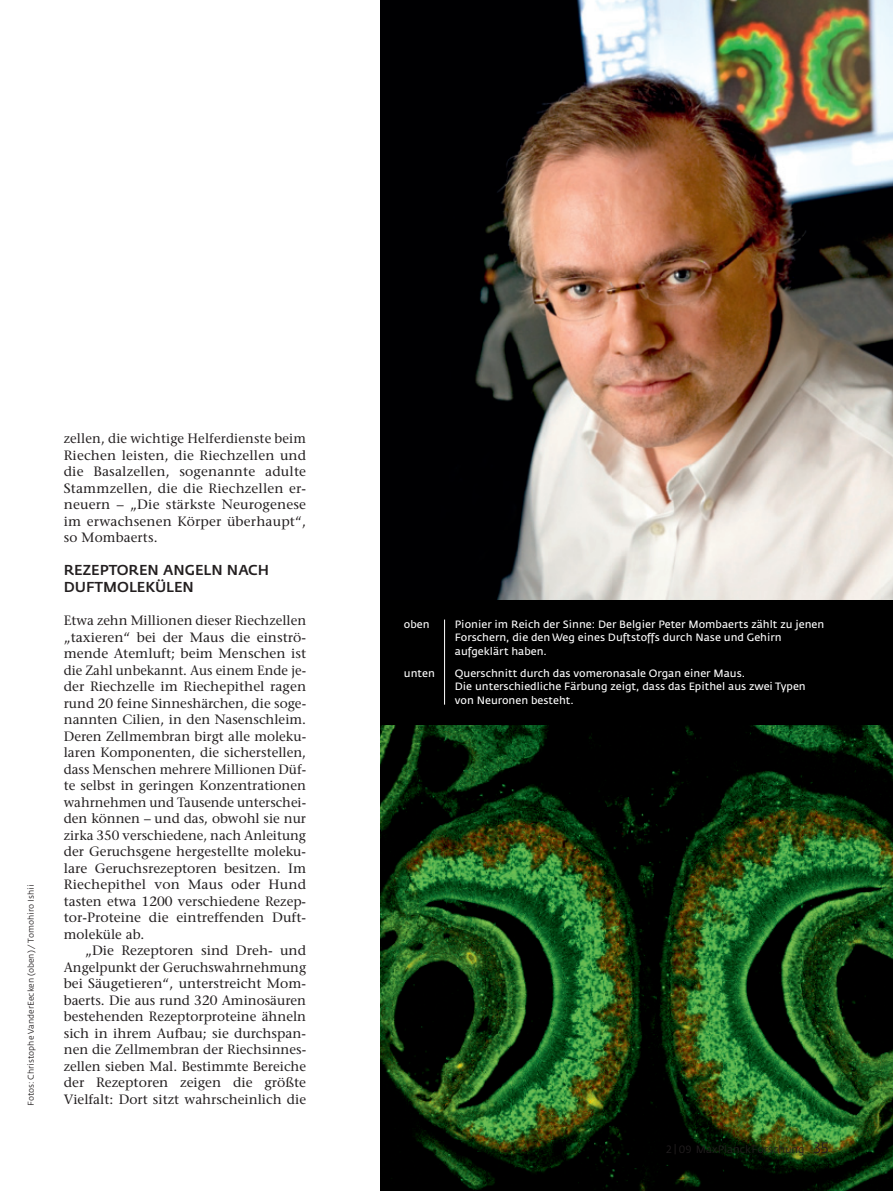
<style>
.page{position:relative;width:893px;height:1191px;background:#fff}
.page>*{position:absolute;margin:0;border:0;box-sizing:border-box;transform-origin:0 0}
.t1{font:500 14.25px/16.5px "Fedra Sans";color:#231f20}
.t2{font:13.5px/16.5px "Stone Serif";color:#231f20;text-align:justify}
.t3{font:10.5px/13.5px "Fedra Sans";color:#fff}
.t4{font:10.5px "Fedra Sans";color:#231f20}
.t5{font:8.25px "Fedra Sans";color:#231f20}
.s1{font-family:"Fedra Sans Book SC"}
.s2{font-family:"Fedra Sans Book SC";font-size:15px}
</style>
<div class="page">
<img style="left:381px;top:724px;width:512px;height:467px">
<img style="left:381px;top:0;width:512px;height:600px">
<div style="left:381px;top:600px;width:512px;height:124px;background:#000"></div>
<hr style="left:444px;top:619px;width:1px;height:85px;background:#fff">
<p class="t5" style="left:28px;top:1106px;width:223px;rotate:-90deg">Fotos: Christophe VanderEecken (oben) / Tomohiro Ishii</p>
<p class="t2" style="left:64px;top:432px;width:244px">zellen, die wichtige Helferdienste beim Riechen leisten, die Riechzellen und die Basalzellen, sogenannte adulte Stammzellen, die die Riechzellen er&shy;neuern – „Die stärkste Neurogenese im erwachsenen Körper überhaupt“, so Mombaerts.</p>
<p class="t1" style="left:64px;top:563px;width:207px">REZEPTOREN ANGELN NACH<br>DUFTMOLEKÜLEN</p>
<p class="t2" style="left:64px;top:613px;width:244px">Etwa zehn Millionen dieser Riechzellen</p>
<p class="t2" style="left:64px;top:630px;width:244px">„taxieren“ bei der Maus die einströ-</p>
<p class="t2" style="left:64px;top:646px;width:244px">mende Atemluft; beim Menschen ist</p>
<p class="t2" style="left:64px;top:663px;width:244px">die Zahl unbekannt. Aus einem Ende je-</p>
<p class="t2" style="left:64px;top:679px;width:244px">der Riechzelle im Riechepithel ragen</p>
<p class="t2" style="left:64px;top:696px;width:244px">rund 20 feine Sinneshärchen, die soge-</p>
<p class="t2" style="left:64px;top:712px;width:244px">nannten Cilien, in den Nasenschleim.</p>
<p class="t2" style="left:64px;top:729px;width:244px">Deren Zellmembran birgt alle moleku-</p>
<p class="t2" style="left:64px;top:745px;width:244px">laren Komponenten, die sicherstellen,</p>
<p class="t2" style="left:64px;top:762px;width:244px">dass Menschen mehrere Millionen Düf-</p>
<p class="t2" style="left:64px;top:778px;width:244px">te selbst in geringen Konzentrationen</p>
<p class="t2" style="left:64px;top:795px;width:244px">wahrnehmen und Tausende unterschei-</p>
<p class="t2" style="left:64px;top:811px;width:244px">den können – und das, obwohl sie nur</p>
<p class="t2" style="left:64px;top:828px;width:244px">zirka 350 verschiedene, nach Anleitung</p>
<p class="t2" style="left:64px;top:844px;width:244px">der Geruchsgene hergestellte mole ku-</p>
<p class="t2" style="left:64px;top:861px;width:244px">lare Geruchsrezeptoren besitzen. Im</p>
<p class="t2" style="left:64px;top:877px;width:244px">Riechepithel von Maus oder Hund</p>
<p class="t2" style="left:64px;top:894px;width:244px">tasten etwa 1200 verschiedene Rezep-</p>
<p class="t2" style="left:64px;top:910px;width:244px">tor-Proteine die eintreffenden Duft-</p>
<p class="t2" style="left:64px;top:927px;width:82px">moleküle ab.</p>
<p class="t2" style="left:85px;top:943px;width:223px">„Die Rezeptoren sind Dreh- und</p>
<p class="t2" style="left:64px;top:960px;width:244px">Angelpunkt der Geruchswahrnehmung</p>
<p class="t2" style="left:64px;top:976px;width:244px">bei Säugetieren“, unterstreicht Mom-</p>
<p class="t2" style="left:64px;top:993px;width:244px">baerts. Die aus rund 320 Aminosäuren</p>
<p class="t2" style="left:64px;top:1009px;width:244px">bestehenden Rezeptorproteine ähneln</p>
<p class="t2" style="left:64px;top:1026px;width:244px">sich in ihrem Aufbau; sie durchspan-</p>
<p class="t2" style="left:64px;top:1042px;width:244px">nen die Zellmembran der Riechsinnes-</p>
<p class="t2" style="left:64px;top:1059px;width:244px">zellen sieben Mal. Bestimmte Bereiche</p>
<p class="t2" style="left:64px;top:1075px;width:244px">der Rezeptoren zeigen die größte</p>
<p class="t2" style="left:64px;top:1092px;width:244px">Vielfalt: Dort sitzt wahrscheinlich die</p>
<p class="t3" style="left:404px;top:618px;width:27px">oben</p>
<p class="t3" style="left:455px;top:618px;width:371px">Pionier im Reich der Sinne: Der Belgier Peter Mombaerts zählt zu jenen<br>Forschern, die den Weg eines Duftstoffs durch Nase und Gehirn aufgeklärt haben.</p>
<p class="t3" style="left:404px;top:667px;width:33px">unten</p>
<p class="t3" style="left:455px;top:667px;width:352px">Querschnitt durch das vomeronasale Organ einer Maus.<br>Die unter schiedliche Färbung zeigt, dass das Epithel aus zwei Typen von Neuronen besteht.</p>
<p class="t4" style="left:666px;top:1145px;width:164px"><span class="s1">2 | 09</span> MaxPlanckForschung <span class="s2">35</span></p>
</div>
